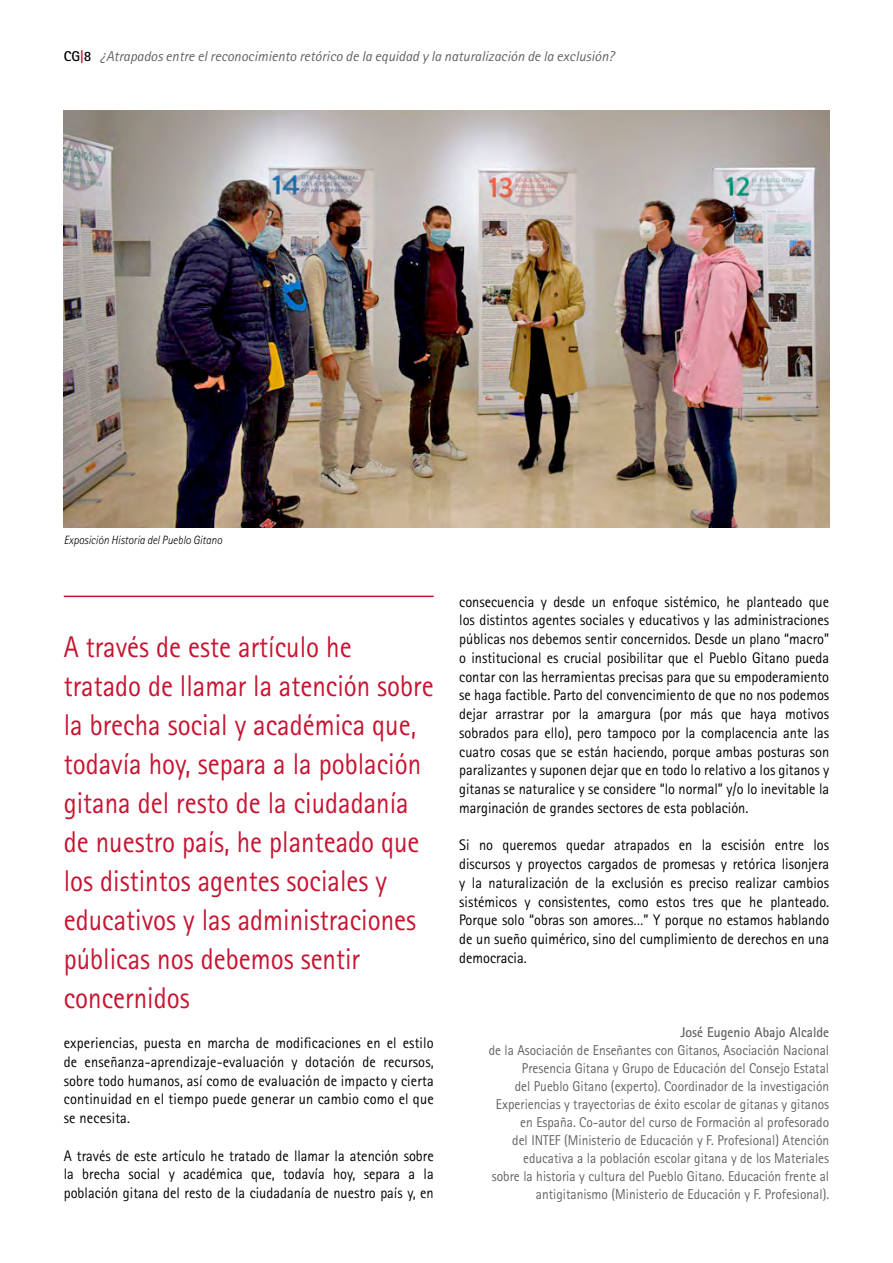
<style>
.page{position:relative;width:893px;height:1263px;background:#fff}
.page>*{position:absolute;margin:0;border:0;box-sizing:border-box;transform-origin:0 0}
.t1{font:30px/39px "Rotis Sans Serif Std";color:#c61532;scale:.9 1}
.t2{font:15.3px/18.8px "Rotis Sans Serif Std";color:#000;text-align:justify;scale:.94 1}
.t3{font:14.25px/18px "Rotis Sans Serif";color:#646363;text-align:right;scale:.94 1}
.t4{font:italic 14.25px "Rotis Sans Serif Std";color:#646363}
.t5{font:700 14.25px "Rotis Sans Serif";color:#646363;scale:.94 1}
.t6{font:italic 300 12px "Rotis Sans Serif Std";color:#000;scale:.94 1}
.s1{font-weight:700;font-style:normal;color:#000}
.s2{font-weight:700;font-style:normal;color:#c61532}
</style>
<div class="page">
<img style="left:64px;top:111px;width:765px;height:416px">
<hr style="left:64px;top:596px;width:370px;height:1px;background:#c61532">
<p class="t4" style="left:64px;top:48px;width:552px"><span class="s1">CG</span><span class="s2">|</span><span class="s1">8</span> ¿Atrapados entre el reconocimiento retórico de la equidad y la naturalización de la exclusión?</p>
<p class="t6" style="left:64px;top:533px;width:170px">Exposición Historia del Pueblo Gitano</p>
<p class="t1" style="left:64px;top:627px;width:413px">A través de este artículo he tratado de llamar la atención sobre la brecha social y académica que, todavía hoy, separa a la población gitana del resto de la ciudadanía de nuestro país, he planteado que los distintos agentes sociales y educativos y las administraciones públicas nos debemos sentir concernidos</p>
<p class="t2" style="left:64px;top:1033px;width:395px">experiencias, puesta en marcha de modificaciones en el estilo de enseñanza-aprendizaje-evaluación y dotación de recursos, sobre todo humanos, así como de evaluación de impacto y cierta continuidad en el tiempo puede generar un cambio como el que se necesita.</p>
<p class="t2" style="left:64px;top:1146px;width:395px">A través de este artículo he tratado de llamar la atención sobre la brecha social y académica que, todavía hoy, separa a la población gitana del resto de la ciudadanía de nuestro país y, en</p>
<p class="t2" style="left:459px;top:592px;width:395px">consecuencia y desde un enfoque sistémico, he planteado que los distintos agentes sociales y educativos y las administraciones públicas nos debemos sentir concernidos. Desde un plano “macro” o institucional es crucial posibilitar que el Pueblo Gitano pueda contar con las herramientas precisas para que su empoderamiento se haga factible. Parto del convencimiento de que no nos podemos dejar arrastrar por la amargura (por más que haya motivos sobrados para ello), pero tampoco por la complacencia ante las cuatro cosas que se están haciendo, porque ambas posturas son paralizantes y suponen dejar que en todo lo relativo a los gitanos y gitanas se naturalice y se considere “lo normal” y/o lo inevitable la marginación de grandes sectores de esta población.</p>
<p class="t2" style="left:459px;top:836px;width:395px">Si no queremos quedar atrapados en la escisión entre los discursos y proyectos cargados de promesas y retórica lisonjera y la naturalización de la exclusión es preciso realizar cambios sistémicos y consistentes, como estos tres que he planteado.<br>Porque solo “obras son amores…” Y porque no estamos hablando de un sueño quimérico, sino del cumplimiento de derechos en una democracia.</p>
<p class="t5" style="left:681px;top:1023px;width:160px">José Eugenio Abajo Alcalde</p>
<p class="t3" style="left:489px;top:1041px;width:364px">de la Asociación de Enseñantes con Gitanos, Asociación Nacional Presencia Gitana y Grupo de Educación del Consejo Estatal<br>del Pueblo Gitano (experto). Coordinador de la investigación Experiencias y trayectorias de éxito escolar de gitanas y gitanos en España. Co-autor del curso de Formación al profesorado<br>del INTEF (Ministerio de Educación y F. Profesional) Atención educativa a la población escolar gitana y de los Materiales<br>sobre la historia y cultura del Pueblo Gitano. Educación frente al antigitanismo (Ministerio de Educación y F. Profesional).</p>
</div>
